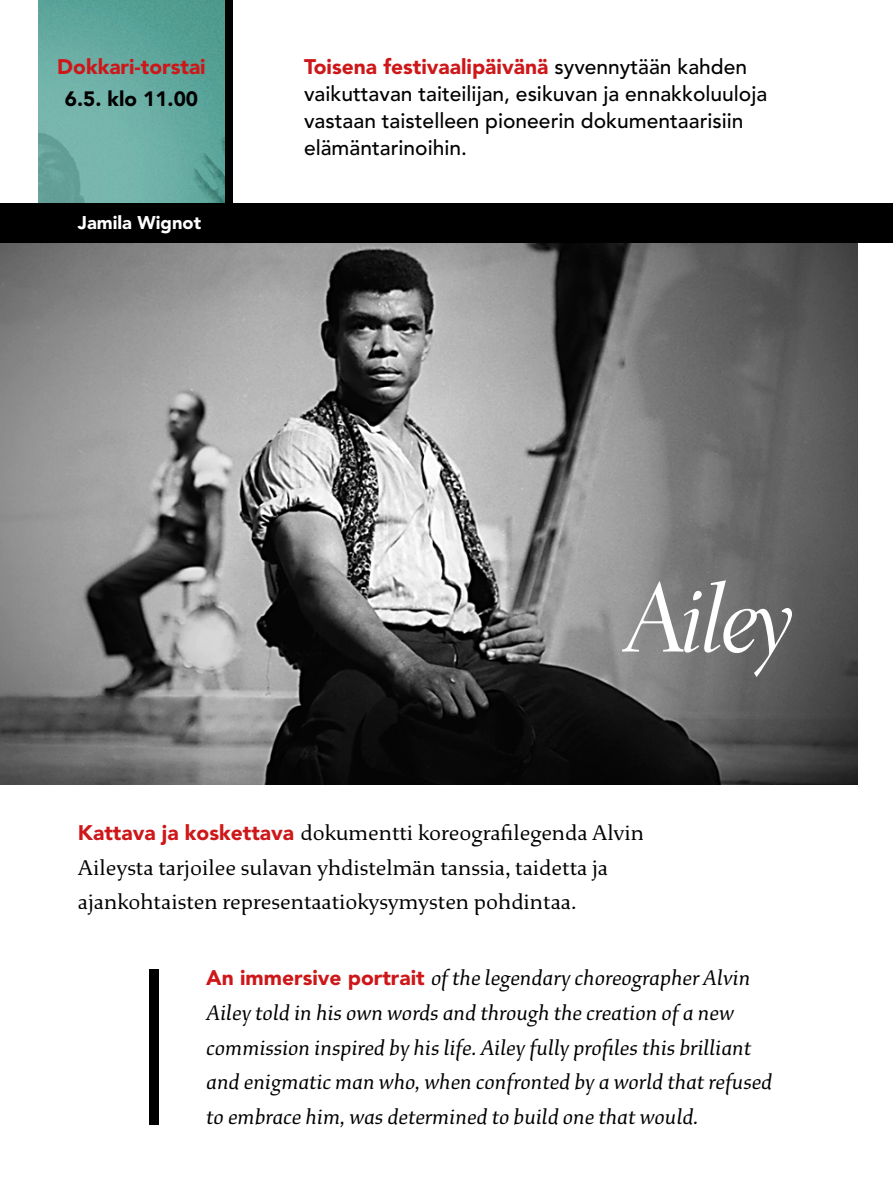
<style>
.page{position:relative;width:893px;height:1195px;background:#fff}
.page>*{position:absolute;margin:0;border:0;box-sizing:border-box;transform-origin:0 0}
.t1{font:98.7px "Electra LH Cursive Display";color:#fff}
.t2{font:italic 22.65px/34.7px "Study";color:#000}
.t3{font:22.65px/34.7px "Study";color:#000}
.t4{font:500 21px/27px "Avenir LT Std";color:#000}
.t5{font:900 21px "Avenir LT Std";color:#cd1719}
.t6{font:900 20.7px "Avenir LT Std";color:#000}
.t7{font:900 18.3px "Avenir LT Std";color:#fff}
.s1{font-weight:900;color:#cd1719}
.s2{font-family:"Avenir LT Std";font-weight:900;font-size:21px;color:#cd1719}
.s3{font-family:"Avenir LT Std";font-weight:900;font-style:normal;font-size:21px;color:#cd1719}
</style>
<div class="page">
<div style="left:223px;top:0;width:10px;height:254px;background:#000"></div>
<img style="left:39px;top:0;width:186px;height:203px">
<img style="left:0;top:242px;width:857px;height:542px">
<div style="left:0;top:203px;width:893px;height:39px;background:#000"></div>
<div style="left:150px;top:969px;width:9px;height:156px;background:#000"></div>
<p class="t5" style="left:57px;top:54px;width:150px">Dokkari-torstai</p>
<p class="t6" style="left:65px;top:86px;width:135px">6.5. klo 11.00</p>
<p class="t7" style="left:78px;top:211px;width:125px">Jamila Wignot</p>
<p class="t4" style="left:304px;top:54px;width:465px"><span class="s1">Toisena festivaalipäivänä</span> syvennytään kahden vaikuttavan taiteilijan, esikuvan ja ennakkoluuloja vastaan taistelleen pioneerin dokumentaarisiin elämäntarinoihin.</p>
<h1 class="t1" style="left:629px;top:561px;width:164px">Ailey</h1>
<p class="t3" style="left:78px;top:816px;width:568px"><span class="s2">Kattava ja koskettava</span> dokumentti koreografilegenda Alvin<br>Aileysta tarjoilee sulavan yhdistelmän tanssia, taidetta ja ajankohtaisten representaatiokysymysten pohdintaa.</p>
<p class="t2" style="left:206px;top:961px;width:568px"><span class="s3">An immersive portrait</span> of the legendary choreographer Alvin Ailey told in his own words and through the creation of a new commission inspired by his life. Ailey fully profiles this brilliant and enigmatic man who, when confronted by a world that refused to embrace him, was determined to build one that would.</p>
</div>
